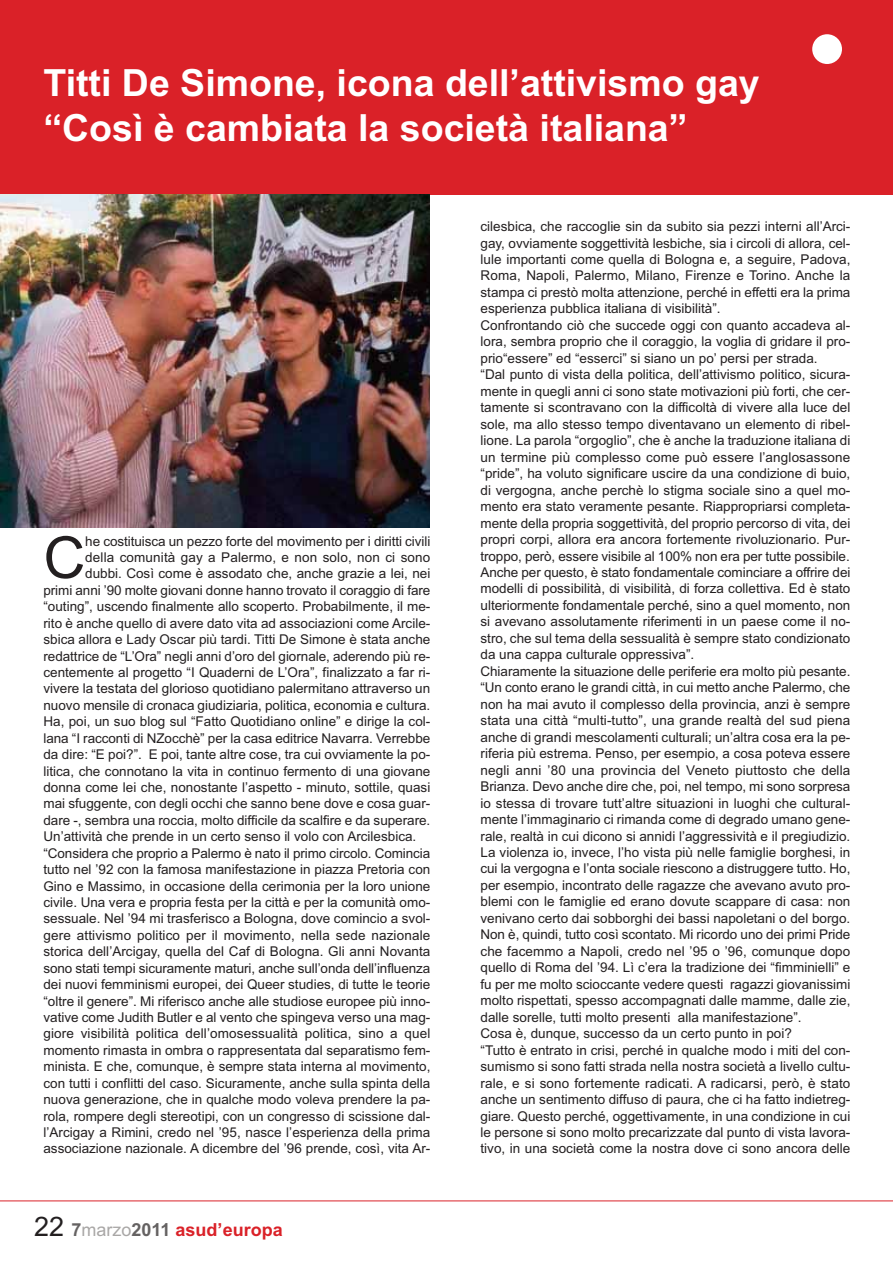
<style>
.page{position:relative;width:893px;height:1263px;background:#fff}
.page>*{position:absolute;margin:0;border:0;box-sizing:border-box;transform-origin:0 0}
.t1{font:57.9px "Arial";color:#231f20}
.t2{font:700 37.5px/45px "Arial";color:#fff}
.t3{font:700 18px "Arial";color:#da2128}
.t4{font:13.5px/16.5px "Arial";color:#231f20}
.s1{font-weight:400;font-size:27px;color:#231f20}
.s2{color:#656262}
.s3{font-weight:400;color:#a9a7a6}
</style>
<div class="page">
<div style="left:0;top:0;width:892px;height:194px;background:#da2128"></div>
<div style="left:812px;top:34px;width:30px;height:30px;background:#fff;border-radius:50%"></div>
<img style="left:0;top:194px;width:429px;height:333px">
<hr style="left:0;top:1201px;width:892px;height:1px;background:#da2128">
<h2 class="t2" style="left:43px;top:64px;width:717px">Titti De Simone, icona dell’attivismo gay “Così è cambiata la società italiana”</h2>
<h1 class="t1" style="left:43px;top:537px;width:43px">C</h1>
<p class="t4" style="left:85px;top:534px;width:346px">he costituisca un pezzo forte del movimento per i diritti civili</p>
<p class="t4" style="left:85px;top:550px;width:346px">della comunità gay a Palermo, e non solo, non ci sono</p>
<p class="t4" style="left:85px;top:567px;width:346px">dubbi. Così come è assodato che, anche grazie a lei, nei</p>
<p class="t4" style="left:43px;top:583px;width:388px">primi anni ’90 molte giovani donne hanno trovato il coraggio di fare</p>
<p class="t4" style="left:43px;top:600px;width:388px">“outing”, uscendo finalmente allo scoperto. Probabilmente, il me-</p>
<p class="t4" style="left:43px;top:616px;width:388px">rito è anche quello di avere dato vita ad associazioni come Arcile-</p>
<p class="t4" style="left:43px;top:633px;width:388px">sbica allora e Lady Oscar più tardi. Titti De Simone è stata anche</p>
<p class="t4" style="left:43px;top:649px;width:388px">redattrice de “L’Ora” negli anni d’oro del giornale, aderendo più re-</p>
<p class="t4" style="left:43px;top:665px;width:388px">centemente al progetto “I Quaderni de L’Ora”, finalizzato a far ri-</p>
<p class="t4" style="left:43px;top:682px;width:388px">vivere la testata del glorioso quotidiano palermitano attraverso un</p>
<p class="t4" style="left:43px;top:698px;width:388px">nuovo mensile di cronaca giudiziaria, politica, economia e cultura.</p>
<p class="t4" style="left:43px;top:715px;width:388px">Ha, poi, un suo blog sul “Fatto Quotidiano online” e dirige la col-</p>
<p class="t4" style="left:43px;top:731px;width:388px">lana “I racconti di NZocchè” per la casa editrice Navarra. Verrebbe</p>
<p class="t4" style="left:43px;top:747px;width:388px">da dire: “E poi?”. E poi, tante altre cose, tra cui ovviamente la po-</p>
<p class="t4" style="left:43px;top:764px;width:388px">litica, che connotano la vita in continuo fermento di una giovane</p>
<p class="t4" style="left:43px;top:780px;width:388px">donna come lei che, nonostante l’aspetto - minuto, sottile, quasi</p>
<p class="t4" style="left:43px;top:797px;width:388px">mai sfuggente, con degli occhi che sanno bene dove e cosa guar-</p>
<p class="t4" style="left:43px;top:813px;width:388px">dare -, sembra una roccia, molto difficile da scalfire e da superare.</p>
<p class="t4" style="left:43px;top:830px;width:374px">Un’attività che prende in un certo senso il volo con Arcilesbica.</p>
<p class="t4" style="left:43px;top:846px;width:388px">“Considera che proprio a Palermo è nato il primo circolo. Comincia</p>
<p class="t4" style="left:43px;top:862px;width:388px">tutto nel ’92 con la famosa manifestazione in piazza Pretoria con</p>
<p class="t4" style="left:43px;top:879px;width:388px">Gino e Massimo, in occasione della cerimonia per la loro unione</p>
<p class="t4" style="left:43px;top:895px;width:388px">civile. Una vera e propria festa per la città e per la comunità omo-</p>
<p class="t4" style="left:43px;top:912px;width:388px">sessuale. Nel ’94 mi trasferisco a Bologna, dove comincio a svol-</p>
<p class="t4" style="left:43px;top:928px;width:388px">gere attivismo politico per il movimento, nella sede nazionale</p>
<p class="t4" style="left:43px;top:945px;width:388px">storica dell’Arcigay, quella del Caf di Bologna. Gli anni Novanta</p>
<p class="t4" style="left:43px;top:961px;width:388px">sono stati tempi sicuramente maturi, anche sull’onda dell’influenza</p>
<p class="t4" style="left:43px;top:977px;width:388px">dei nuovi femminismi europei, dei Queer studies, di tutte le teorie</p>
<p class="t4" style="left:43px;top:994px;width:388px">“oltre il genere”. Mi riferisco anche alle studiose europee più inno-</p>
<p class="t4" style="left:43px;top:1010px;width:388px">vative come Judith Butler e al vento che spingeva verso una mag-</p>
<p class="t4" style="left:43px;top:1027px;width:388px">giore visibilità politica dell’omosessualità politica, sino a quel</p>
<p class="t4" style="left:43px;top:1043px;width:388px">momento rimasta in ombra o rappresentata dal separatismo fem-</p>
<p class="t4" style="left:43px;top:1060px;width:388px">minista. E che, comunque, è sempre stata interna al movimento,</p>
<p class="t4" style="left:43px;top:1076px;width:388px">con tutti i conflitti del caso. Sicuramente, anche sulla spinta della</p>
<p class="t4" style="left:43px;top:1092px;width:388px">nuova generazione, che in qualche modo voleva prendere la pa-</p>
<p class="t4" style="left:43px;top:1109px;width:388px">rola, rompere degli stereotipi, con un congresso di scissione dal-</p>
<p class="t4" style="left:43px;top:1125px;width:388px">l’Arcigay a Rimini, credo nel ’95, nasce l’esperienza della prima</p>
<p class="t4" style="left:43px;top:1142px;width:388px">associazione nazionale. A dicembre del ’96 prende, così, vita Ar-</p>
<h3 class="t3" style="left:34px;top:1223px;width:250px"><span class="s1">22</span> <span class="s2">7</span><span class="s3">marzo</span><span class="s2">2011</span> asud’europa</h3>
<p class="t4" style="left:480px;top:219px;width:371px">cilesbica, che raccoglie sin da subito sia pezzi interni all’Arci&shy;gay, ovviamente soggettività lesbiche, sia i circoli di allora, cel&shy;lule importanti come quella di Bologna e, a seguire, Padova, Roma, Napoli, Palermo, Milano, Firenze e Torino. Anche la stampa ci prestò molta attenzione, perché in effetti era la prima esperienza pubblica italiana di visibilità”.<br>Confrontando ciò che succede oggi con quanto accadeva al&shy;lora, sembra proprio che il coraggio, la voglia di gridare il pro&shy;prio“essere” ed “esserci” si siano un po’ persi per strada.<br>“Dal punto di vista della politica, dell’attivismo politico, sicura&shy;mente in quegli anni ci sono state motivazioni più forti, che cer&shy;tamente si scontravano con la difficoltà di vivere alla luce del sole, ma allo stesso tempo diventavano un elemento di ribel&shy;lione. La parola “orgoglio”, che è anche la traduzione italiana di un termine più complesso come può essere l’anglosassone “pride”, ha voluto significare uscire da una condizione di buio, di vergogna, anche perchè lo stigma sociale sino a quel mo&shy;mento era stato veramente pesante. Riappropriarsi completa&shy;mente della propria soggettività, del proprio percorso di vita, dei propri corpi, allora era ancora fortemente rivoluzionario. Pur&shy;troppo, però, essere visibile al 100% non era per tutte possibile.<br>Anche per questo, è stato fondamentale cominciare a offrire dei modelli di possibilità, di visibilità, di forza collettiva. Ed è stato ulteriormente fondamentale perché, sino a quel momento, non si avevano assolutamente riferimenti in un paese come il no&shy;stro, che sul tema della sessualità è sempre stato condizionato da una cappa culturale oppressiva”.<br>Chiaramente la situazione delle periferie era molto più pesante. “Un conto erano le grandi città, in cui metto anche Palermo, che non ha mai avuto il complesso della provincia, anzi è sempre stata una città “multi-tutto”, una grande realtà del sud piena anche di grandi mescolamenti culturali; un’altra cosa era la pe&shy;riferia più estrema. Penso, per esempio, a cosa poteva essere negli anni ’80 una provincia del Veneto piuttosto che della Brianza. Devo anche dire che, poi, nel tempo, mi sono sorpresa io stessa di trovare tutt’altre situazioni in luoghi che cultural&shy;mente l’immaginario ci rimanda come di degrado umano gene&shy;rale, realtà in cui dicono si annidi l’aggressività e il pregiudizio.<br>La violenza io, invece, l’ho vista più nelle famiglie borghesi, in cui la vergogna e l’onta sociale riescono a distruggere tutto. Ho, per esempio, incontrato delle ragazze che avevano avuto pro&shy;blemi con le famiglie ed erano dovute scappare di casa: non venivano certo dai sobborghi dei bassi napoletani o del borgo.<br>Non è, quindi, tutto così scontato. Mi ricordo uno dei primi Pride che facemmo a Napoli, credo nel ’95 o ’96, comunque dopo quello di Roma del ’94. Lì c’era la tradizione dei “fimminielli” e fu per me molto scioccante vedere questi ragazzi giovanissimi molto rispettati, spesso accompagnati dalle mamme, dalle zie, dalle sorelle, tutti molto presenti alla manifestazione”.<br>Cosa è, dunque, successo da un certo punto in poi?<br>“Tutto è entrato in crisi, perché in qualche modo i miti del con&shy;sumismo si sono fatti strada nella nostra società a livello cultu&shy;rale, e si sono fortemente radicati. A radicarsi, però, è stato anche un sentimento diffuso di paura, che ci ha fatto indietreg&shy;giare. Questo perché, oggettivamente, in una condizione in cui le persone si sono molto precarizzate dal punto di vista lavora&shy;tivo, in una società come la nostra dove ci sono ancora delle</p>
</div>
